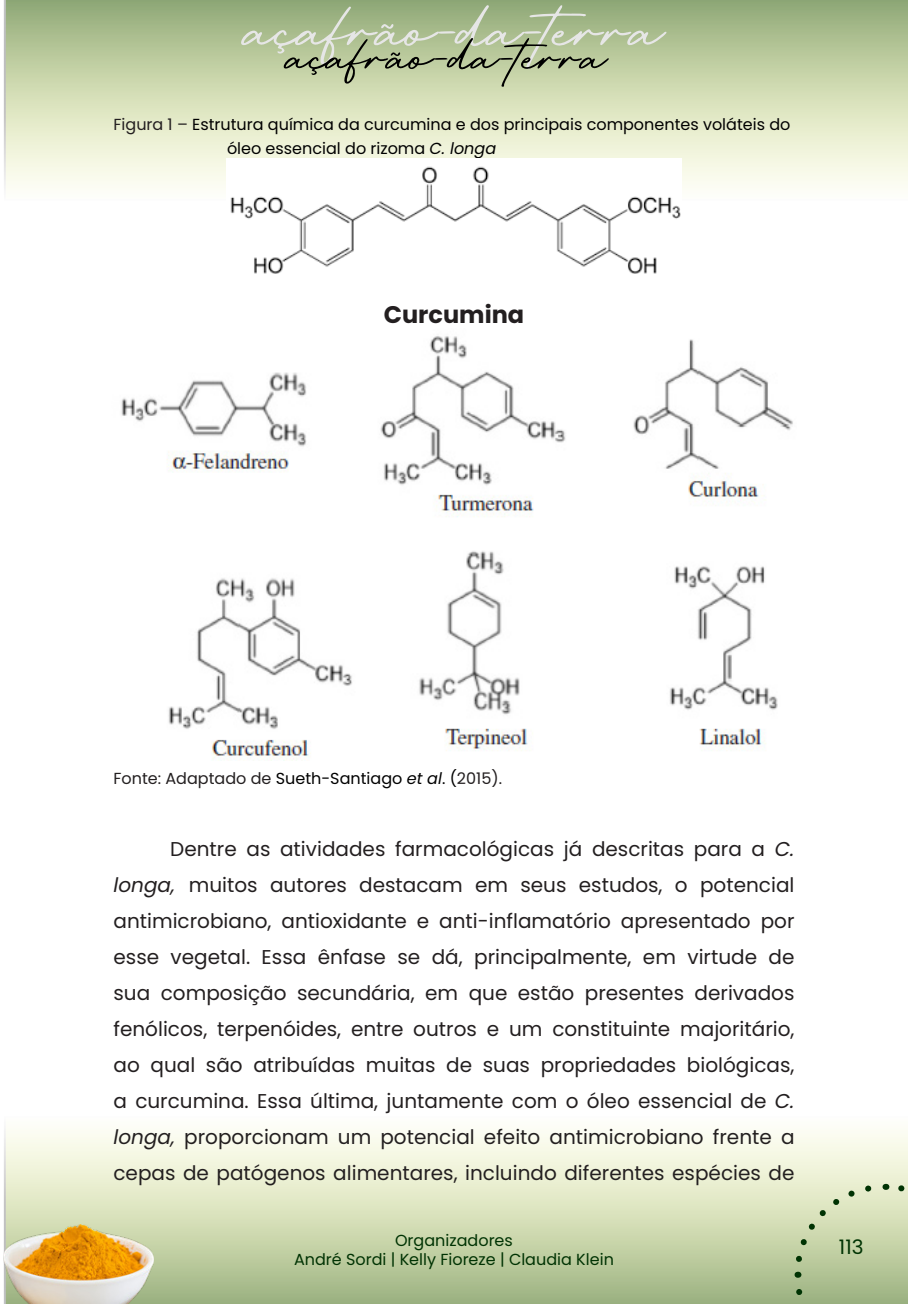
<style>
.page{position:relative;width:908px;height:1304px;background:#fff}
.page>*{position:absolute;margin:0;border:0;box-sizing:border-box;transform-origin:0 0}
.t1{font:121px "Retro Signature";color:#e6e6e6}
.t2{font:92.4px "Retro Signature";color:#000}
.t3{font:700 24px "Poppins";color:#231f20}
.texto{font:20px/36px "Poppins";color:#231f20;text-align:justify}
.t4{font:20px "Poppins";color:#003303}
.legenda{font:16px/24px "Poppins";color:#000}
.t5{font:16px/19.2px "Poppins";color:#003303;text-align:center}
.fonte{font:16px "Poppins";color:#231f20}
.s1{color:#231f20}
.s2{font-style:italic}
.s3{color:#000}
.s4{font-style:italic;color:#000}
</style>
<div class="page">
<svg style="left:4px;top:1129px;width:903px;height:175px"></svg>
<svg style="left:4px;top:0;width:903px;height:189px"></svg>
<img style="left:4px;top:1225px;width:150px;height:79px">
<svg style="left:895px;top:1272px;width:13px;height:32px"></svg>
<svg style="left:885px;top:1181px;width:22px;height:84px"></svg>
<svg style="left:791px;top:1181px;width:83px;height:97px"></svg>
<div style="left:791px;top:1285px;width:95px;height:19px;background:#a0b586"></div>
<img style="left:226px;top:159px;width:455px;height:115px">
<img style="left:121px;top:336px;width:672px;height:424px">
<h1 class="t1" style="left:250px;top:-42px;width:414px">açafrão-da-terra</h1>
<h2 class="t2" style="left:291px;top:2px;width:317px">açafrão-da-terra</h2>
<p class="legenda" style="left:227px;top:113px;width:564px;text-indent:-113px"><span class="s1">Figura 1 –</span> Estrutura química da curcumina e dos principais componentes voláteis do óleo essencial do rizoma <span class="s2">C. longa</span></p>
<p class="t3" style="left:383px;top:301px;width:142px">Curcumina</p>
<p class="fonte" style="left:113px;top:769px;width:390px">Fonte: Adaptado de <span class="s3">Sueth-Santiago</span> <span class="s4">et al</span><span class="s3">. (</span>2015).</p>
<p class="texto" style="left:113px;top:831px;width:682px;text-indent:57px">Dentre as atividades farmacológicas já descritas para a <span class="s2">C. longa,</span> muitos autores destacam em seus estudos, o potencial antimicrobiano, antioxidante e anti-inflamatório apresentado por esse vegetal. Essa ênfase se dá, principalmente, em virtude de sua composição secundária, em que estão presentes derivados fenólicos, terpenóides, entre outros e um constituinte majoritário, ao qual são atribuídas muitas de suas propriedades biológicas, a curcumina. Essa última, juntamente com o óleo essencial de <span class="s2">C. longa,</span> proporcionam um potencial efeito antimicrobiano frente a cepas de patógenos alimentares, incluindo diferentes espécies de</p>
<p class="t5" style="left:294px;top:1231px;width:321px">Organizadores<br>André Sordi | Kelly Fioreze | Claudia Klein</p>
<p class="t4" style="left:838px;top:1236px;width:26px">113</p>
</div>
